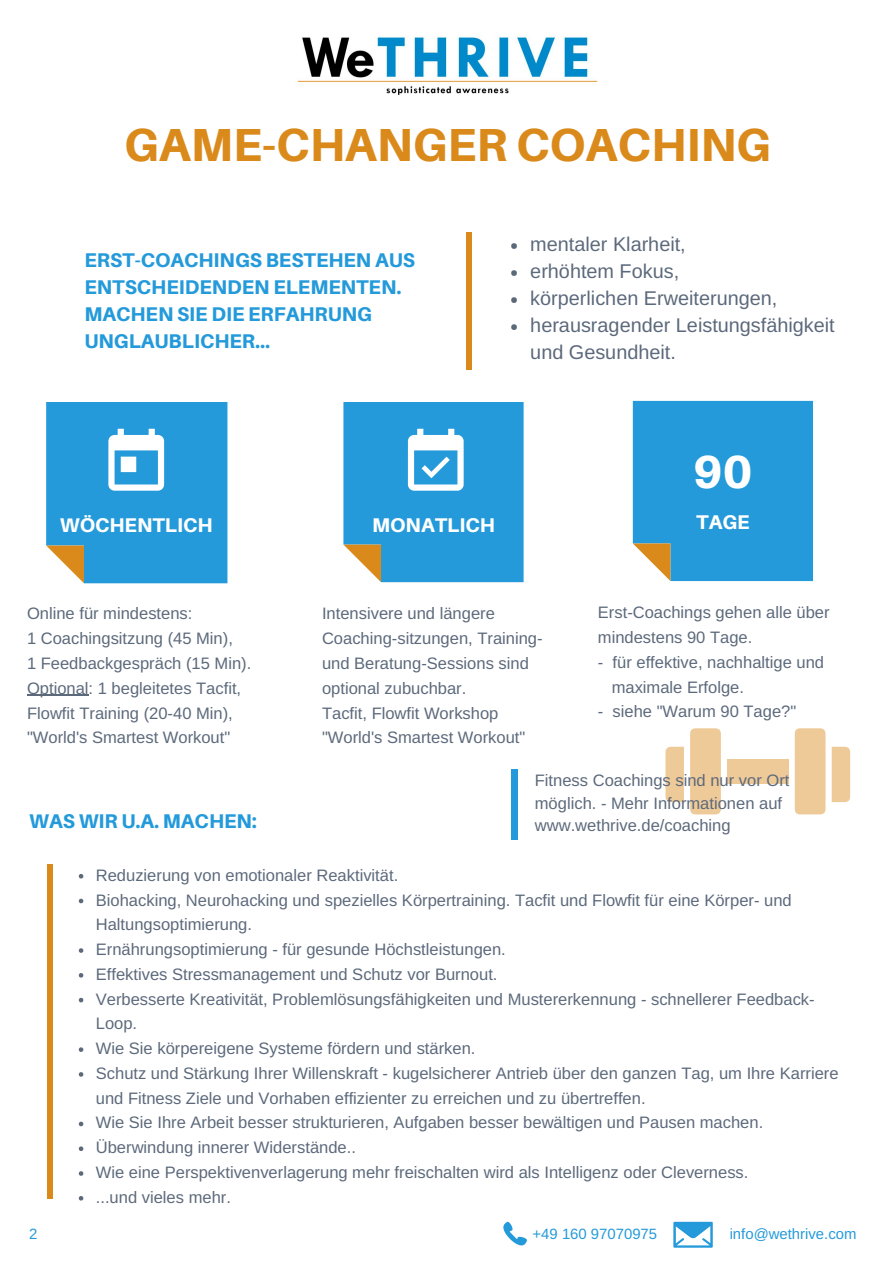
<style>
.page{position:relative;width:893px;height:1263px;background:#fff}
.page>*{position:absolute;margin:0;border:0;box-sizing:border-box;transform-origin:0 0}
.t1{font:800 46.35px "Aileron";color:#da8a1b}
.t2{font:800 46.35px "Aileron";color:#fff}
.t3{font:800 19.8px/27px "Aileron";color:#249ada}
.t4{font:19.8px/27px "Arimo";color:#5c697b}
.t5{font:800 19.8px "Aileron";color:#fff}
.t6{font:16.5px/24.8px "Arimo";color:#5c697b}
.t7{font:14.85px "Arimo";color:#249ada}
</style>
<div class="page">
<img style="left:297px;top:37px;width:301px;height:58px">
<svg style="left:503px;top:1222px;width:24px;height:23px"></svg>
<svg style="left:673px;top:1222px;width:40px;height:26px"></svg>
<svg style="left:46px;top:402px;width:181px;height:181px;background:#39a1d8"></svg>
<svg style="left:343px;top:402px;width:181px;height:180px;background:#39a1d8"></svg>
<div style="left:633px;top:401px;width:180px;height:180px;background:#249ada"></div>
<hr style="left:27px;top:695px;width:62px;height:1px;background:#5c697b">
<svg style="left:665px;top:747px;width:19px;height:55px"></svg>
<div style="left:727px;top:759px;width:62px;height:25px;background:#eeca99"></div>
<svg style="left:832px;top:747px;width:18px;height:55px"></svg>
<div style="left:690px;top:728px;width:31px;height:86px;background:#eeca99;border-radius:6px"></div>
<div style="left:795px;top:728px;width:30px;height:86px;background:#eeca99;border-radius:6px"></div>
<svg style="left:511px;top:243px;width:6px;height:6px"></svg>
<svg style="left:511px;top:270px;width:6px;height:6px"></svg>
<svg style="left:511px;top:297px;width:6px;height:6px"></svg>
<svg style="left:511px;top:324px;width:6px;height:6px"></svg>
<div style="left:466px;top:232px;width:6px;height:32px;background:#da8a1b"></div>
<div style="left:466px;top:337px;width:6px;height:32px;background:#da8a1b"></div>
<div style="left:466px;top:263px;width:6px;height:75px;background:#da8a1b"></div>
<div style="left:48px;top:865px;width:5px;height:32px;background:#da8a1b"></div>
<div style="left:48px;top:1166px;width:5px;height:32px;background:#da8a1b"></div>
<div style="left:48px;top:896px;width:5px;height:222px;background:#da8a1b"></div>
<div style="left:48px;top:1118px;width:5px;height:49px;background:#da8a1b"></div>
<svg style="left:79px;top:874px;width:4px;height:4px"></svg>
<svg style="left:79px;top:899px;width:4px;height:4px"></svg>
<svg style="left:79px;top:948px;width:4px;height:5px"></svg>
<svg style="left:79px;top:973px;width:4px;height:4px"></svg>
<svg style="left:79px;top:998px;width:4px;height:4px"></svg>
<svg style="left:79px;top:1047px;width:4px;height:5px"></svg>
<svg style="left:79px;top:1072px;width:4px;height:5px"></svg>
<svg style="left:79px;top:1122px;width:4px;height:4px"></svg>
<svg style="left:79px;top:1146px;width:4px;height:5px"></svg>
<svg style="left:79px;top:1171px;width:4px;height:5px"></svg>
<svg style="left:79px;top:1196px;width:4px;height:4px"></svg>
<div style="left:511px;top:768px;width:7px;height:37px;background:#249ada"></div>
<div style="left:511px;top:802px;width:7px;height:37px;background:#249ada"></div>
<h1 class="t1" style="left:124px;top:116px;width:648px">GAME-CHANGER COACHING</h1>
<p class="t3" style="left:84px;top:246px;width:332px">ERST-COACHINGS BESTEHEN AUS<br>ENTSCHEIDENDEN ELEMENTEN.<br>MACHEN SIE DIE ERFAHRUNG<br>UNGLAUBLICHER...</p>
<p class="t4" style="left:530px;top:231px;width:306px">mentaler Klarheit,<br>erhöhtem Fokus,<br>körperlichen Erweiterungen, herausragender Leistungsfähigkeit und Gesundheit.</p>
<p class="t5" style="left:60px;top:512px;width:154px">WÖCHENTLICH</p>
<p class="t5" style="left:372px;top:512px;width:124px">MONATLICH</p>
<h1 class="t2" style="left:693px;top:443px;width:61px">90</h1>
<p class="t5" style="left:696px;top:510px;width:55px">TAGE</p>
<p class="t6" style="left:27px;top:601px;width:226px">Online für mindestens:<br>1 Coachingsitzung (45 Min),<br>1 Feedbackgespräch (15 Min).<br>Optional: 1 begleitetes Tacfit,<br>Flowfit Training (20-40 Min), "World's Smartest Workout"</p>
<p class="t6" style="left:322px;top:601px;width:222px">Intensivere und längere<br>Coaching-sitzungen, Training&shy;und Beratung-Sessions sind optional zubuchbar.<br>Tacfit, Flowfit Workshop "World's Smartest Workout"</p>
<p class="t6" style="left:598px;top:600px;width:233px">Erst-Coachings gehen alle über mindestens 90 Tage.</p>
<p class="t6" style="left:612px;top:650px;width:214px;text-indent:-14px">- für effektive, nachhaltige und maximale Erfolge.</p>
<p class="t6" style="left:598px;top:699px;width:200px">- siehe "Warum 90 Tage?"</p>
<p class="t3" style="left:29px;top:807px;width:229px">WAS WIR U.A. MACHEN:</p>
<p class="t6" style="left:535px;top:769px;width:256px;line-height:22.5px">Fitness Coachings sind nur vor Ort möglich. - Mehr Informationen auf www.wethrive.de/coaching</p>
<p class="t7" style="left:29px;top:1225px;width:10px">2</p>
<p class="t6" style="left:96px;top:863px;width:744px">Reduzierung von emotionaler Reaktivität.<br>Biohacking, Neurohacking und spezielles Körpertraining. Tacfit und Flowfit für eine Körper- und Haltungsoptimierung.<br>Ernährungsoptimierung - für gesunde Höchstleistungen.<br>Effektives Stressmanagement und Schutz vor Burnout.<br>Verbesserte Kreativität, Problemlösungsfähigkeiten und Mustererkennung - schnellerer Feedback-Loop.<br>Wie Sie körpereigene Systeme fördern und stärken.<br>Schutz und Stärkung Ihrer Willenskraft - kugelsicherer Antrieb über den ganzen Tag, um Ihre Karriere und Fitness Ziele und Vorhaben effizienter zu erreichen und zu übertreffen.<br>Wie Sie Ihre Arbeit besser strukturieren, Aufgaben besser bewältigen und Pausen machen.<br>Überwindung innerer Widerstände..<br>Wie eine Perspektivenverlagerung mehr freischalten wird als Intelligenz oder Cleverness.<br>...und vieles mehr.</p>
<p class="t7" style="left:533px;top:1225px;width:126px">+49 160 97070975</p>
<p class="t7" style="left:730px;top:1225px;width:128px">info@wethrive.com</p>
</div>
